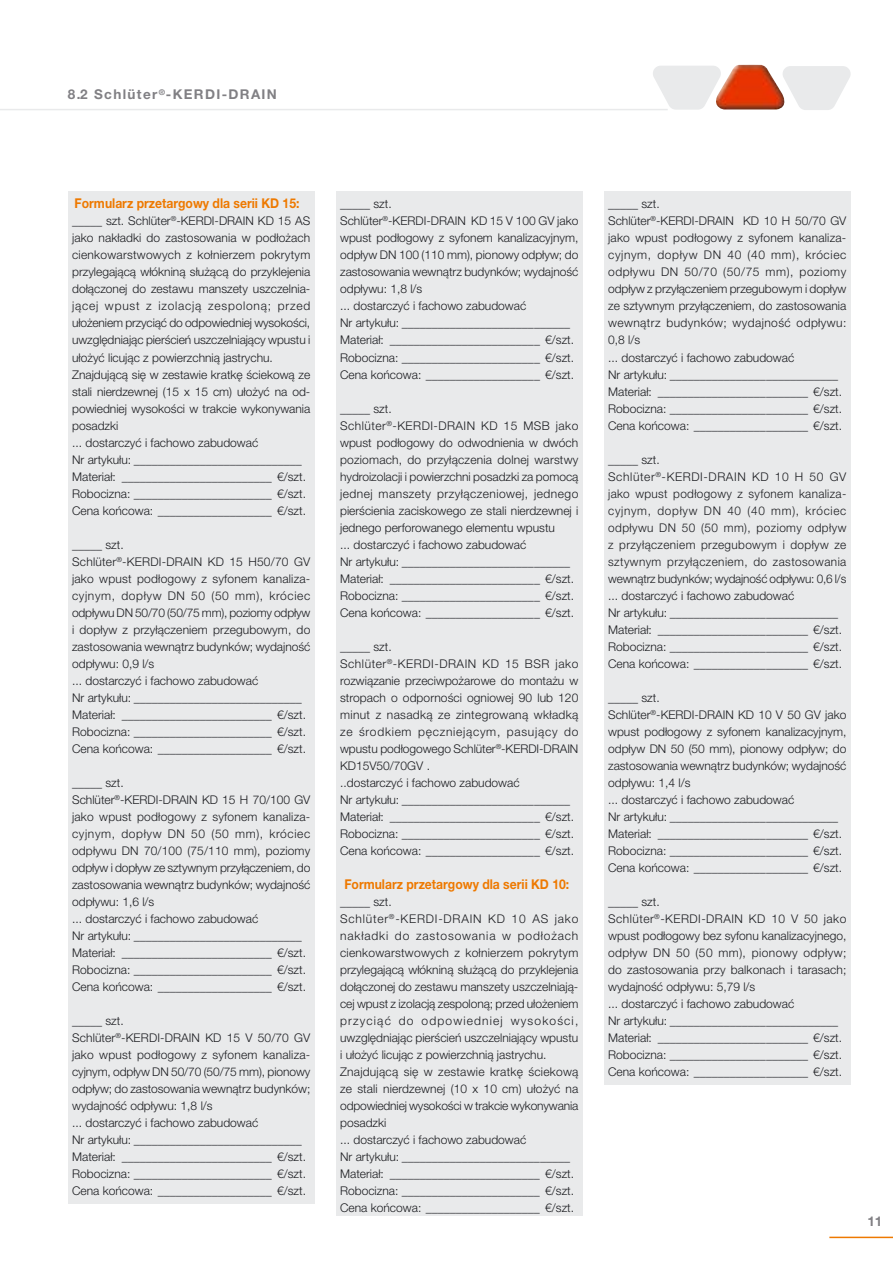
<style>
.page{position:relative;width:893px;height:1263px;background:#fff}
.page>*{position:absolute;margin:0;border:0;box-sizing:border-box;transform-origin:0 0}
.t1{font:700 13.5px "Helvetica Neue LT Pro";color:#ee7900;scale:.9 1}
.t2{font:700 13.5px "Helvetica Neue LT Pro";letter-spacing:.1em;color:#818084}
.t3{font:300 12px/17px "Helvetica Neue LT Pro";color:#1b1c20}
.t4{font:300 12px/17px "Helvetica Neue LT Pro";letter-spacing:.03em;color:#1b1c20}
</style>
<div class="page">
<hr style="left:0;top:109px;width:667px;height:1px;background:#e9eaeb">
<svg style="left:653px;top:65px;width:198px;height:45px"></svg>
<div style="left:336px;top:191px;width:246px;height:1025px;background:#e9eaeb"></div>
<div style="left:604px;top:191px;width:246px;height:894px;background:#e9eaeb"></div>
<div style="left:68px;top:191px;width:246px;height:1013px;background:#e9eaeb"></div>
<hr style="left:829px;top:1237px;width:63px;height:1px;background:#ee7900">
<p class="t2" style="left:68px;top:89px;width:210px">8.2 Schlüter<sup>®</sup>-KERDI-DRAIN</p>
<p class="t1" style="left:75px;top:199px;width:251px">Formularz przetargowy dla serii KD 15:</p>
<p class="t3" style="left:608px;top:197px;width:240px">_____ szt.<br>Schlüter<sup>®</sup>-KERDI-DRAIN KD 10 H 50/70 GV jako wpust podłogowy z syfonem kanaliza&shy;cyjnym, dopływ DN 40 (40 mm), króciec odpływu DN 50/70 (50/75 mm), poziomy odpływ z przyłączeniem przegubowym i dopływ ze sztywnym przyłączeniem, do zastosowania wewnątrz budynków; wydajność odpływu:<br>0,8 l/s<br>... dostarczyć i fachowo zabudować<br>Nr artykułu: ____________________________ Materiał: _________________________ €/szt.<br>Robocizna: _______________________ €/szt.<br>Cena końcowa: ___________________ €/szt.</p>
<p class="t4" style="left:608px;top:452px;width:240px">_____ szt.<br>Schlüter<sup>®</sup>-KERDI-DRAIN KD 10 H 50 GV jako wpust podłogowy z syfonem kanaliza&shy;cyjnym, dopływ DN 40 (40 mm), króciec odpływu DN 50 (50 mm), poziomy odpływ z przyłączeniem przegubowym i dopływ ze sztywnym przyłączeniem, do zastosowania wewnątrz budynków; wydajność odpływu: 0,6 l/s ... dostarczyć i fachowo zabudować<br>Nr artykułu: ____________________________ Materiał: _________________________ €/szt.<br>Robocizna: _______________________ €/szt.<br>Cena końcowa: ___________________ €/szt.</p>
<p class="t3" style="left:608px;top:690px;width:240px">_____ szt.<br>Schlüter<sup>®</sup>-KERDI-DRAIN KD 10 V 50 GV jako wpust podłogowy z syfonem kanalizacyjnym, odpływ DN 50 (50 mm), pionowy odpływ; do zastosowania wewnątrz budynków; wydajność odpływu: 1,4 l/s<br>... dostarczyć i fachowo zabudować<br>Nr artykułu: ____________________________ Materiał: _________________________ €/szt.<br>Robocizna: _______________________ €/szt.<br>Cena końcowa: ___________________ €/szt.</p>
<p class="t3" style="left:608px;top:894px;width:240px">_____ szt.<br>Schlüter<sup>®</sup>-KERDI-DRAIN KD 10 V 50 jako wpust podłogowy bez syfonu kanalizacyjnego, odpływ DN 50 (50 mm), pionowy odpływ; do zastosowania przy balkonach i tarasach; wydajność odpływu: 5,79 l/s<br>... dostarczyć i fachowo zabudować<br>Nr artykułu: ____________________________ Materiał: _________________________ €/szt.<br>Robocizna: _______________________ €/szt.<br>Cena końcowa: ___________________ €/szt.</p>
<p class="t3" style="left:340px;top:197px;width:240px">_____ szt.<br>Schlüter<sup>®</sup>-KERDI-DRAIN KD 15 V 100 GV jako wpust podłogowy z syfonem kanalizacyjnym, odpływ DN 100 (110 mm), pionowy odpływ; do zastosowania wewnątrz budynków; wydajność odpływu: 1,8 l/s<br>... dostarczyć i fachowo zabudować<br>Nr artykułu: ____________________________ Materiał: _________________________ €/szt.<br>Robocizna: _______________________ €/szt.<br>Cena końcowa: ___________________ €/szt.</p>
<p class="t3" style="left:340px;top:401px;width:240px">_____ szt.<br>Schlüter<sup>®</sup>-KERDI-DRAIN KD 15 MSB jako wpust podłogowy do odwodnienia w dwóch poziomach, do przyłączenia dolnej warstwy hydroizolacji i powierzchni posadzki za pomocą jednej manszety przyłączeniowej, jednego pierścienia zaciskowego ze stali nierdzewnej i jednego perforowanego elementu wpustu<br>... dostarczyć i fachowo zabudować<br>Nr artykułu: ____________________________ Materiał: _________________________ €/szt.<br>Robocizna: _______________________ €/szt.<br>Cena końcowa: ___________________ €/szt.</p>
<p class="t3" style="left:340px;top:639px;width:240px">_____ szt.<br>Schlüter<sup>®</sup>-KERDI-DRAIN KD 15 BSR jako rozwiązanie przeciwpożarowe do montażu w stropach o odporności ogniowej 90 lub 120 minut z nasadką ze zintegrowaną wkładką ze środkiem pęczniejącym, pasujący do wpustu podłogowego Schlüter<sup>®</sup>-KERDI-DRAIN KD15V50/70GV .<br>..dostarczyć i fachowo zabudować<br>Nr artykułu: ____________________________ Materiał: _________________________ €/szt.<br>Robocizna: _______________________ €/szt.<br>Cena końcowa: ___________________ €/szt.</p>
<p class="t1" style="left:344px;top:879px;width:251px">Formularz przetargowy dla serii KD 10:</p>
<p class="t3" style="left:340px;top:894px;width:240px">_____ szt.<br>Schlüter<sup>®</sup>-KERDI-DRAIN KD 10 AS jako nakładki do zastosowania w podłożach cien kowarstwowych z kołnierzem pokrytym przylegającą włókniną służącą do przyklejenia dołączonej do zestawu manszety uszczelniają&shy;cej wpust z izolacją zespoloną; przed ułożeniem przyciąć do odpowiedniej wysokości, uwzględniając pierścień uszczelniający wpustu i ułożyć licując z powierzchnią jastrychu.<br>Znajdującą się w zestawie kratkę ściekową ze stali nierdzewnej (10 x 10 cm) ułożyć na odpowiedniej wysokości w trakcie wykonywania posadzki<br>... dostarczyć i fachowo zabudować<br>Nr artykułu: ____________________________ Materiał: _________________________ €/szt.<br>Robocizna: _______________________ €/szt.<br>Cena końcowa: ___________________ €/szt.</p>
<p class="t3" style="left:72px;top:214px;width:240px">_____ szt. Schlüter<sup>®</sup>-KERDI-DRAIN KD 15 AS jako nakładki do zastosowania w podłożach cienkowarstwowych z kołnierzem pokrytym przylegającą włókniną służącą do przyklejenia dołączonej do zestawu manszety uszczelnia&shy;jącej wpust z izolacją zespoloną; przed ułożeniem przyciąć do odpowiedniej wysokości, uwzględniając pierścień uszczelniający wpustu i ułożyć licując z powierzchnią jastrychu.<br>Znajdującą się w zestawie kratkę ściekową ze stali nierdzewnej (15 x 15 cm) ułożyć na od - powiedniej wysokości w trakcie wykonywania posadzki<br>... dostarczyć i fachowo zabudować<br>Nr artykułu: ____________________________ Materiał: _________________________ €/szt.<br>Robocizna: _______________________ €/szt.<br>Cena końcowa: ___________________ €/szt.</p>
<p class="t3" style="left:72px;top:537px;width:240px">_____ szt.<br>Schlüter<sup>®</sup>-KERDI-DRAIN KD 15 H50/70 GV jako wpust podłogowy z syfonem kanaliza&shy;cyjnym, dopływ DN 50 (50 mm), króciec odpływu DN 50/70 (50/75 mm), poziomy odpływ i dopływ z przyłączeniem przegubowym, do zastosowania wewnątrz budynków; wydajność odpływu: 0,9 l/s<br>... dostarczyć i fachowo zabudować<br>Nr artykułu: ____________________________ Materiał: _________________________ €/szt.<br>Robocizna: _______________________ €/szt.<br>Cena końcowa: ___________________ €/szt.</p>
<p class="t3" style="left:72px;top:775px;width:240px">_____ szt.<br>Schlüter<sup>®</sup>-KERDI-DRAIN KD 15 H 70/100 GV jako wpust podłogowy z syfonem kanaliza&shy;cyjnym, dopływ DN 50 (50 mm), króciec odpływu DN 70/100 (75/110 mm), poziomy odpływ i dopływ ze sztywnym przyłączeniem, do zastosowania wewnątrz budynków; wydajność odpływu: 1,6 l/s<br>... dostarczyć i fachowo zabudować<br>Nr artykułu: ____________________________ Materiał: _________________________ €/szt.<br>Robocizna: _______________________ €/szt.<br>Cena końcowa: ___________________ €/szt.</p>
<p class="t3" style="left:72px;top:1013px;width:240px">_____ szt.<br>Schlüter<sup>®</sup>-KERDI-DRAIN KD 15 V 50/70 GV jako wpust podłogowy z syfonem kanaliza&shy;cyjnym, odpływ DN 50/70 (50/75 mm), pionowy odpływ; do zastosowania wewnątrz budynków; wydajność odpływu: 1,8 l/s<br>... dostarczyć i fachowo zabudować<br>Nr artykułu: ____________________________ Materiał: _________________________ €/szt.<br>Robocizna: _______________________ €/szt.<br>Cena końcowa: ___________________ €/szt.</p>
<p class="t2" style="left:867px;top:1216px;width:17px">11</p>
</div>
